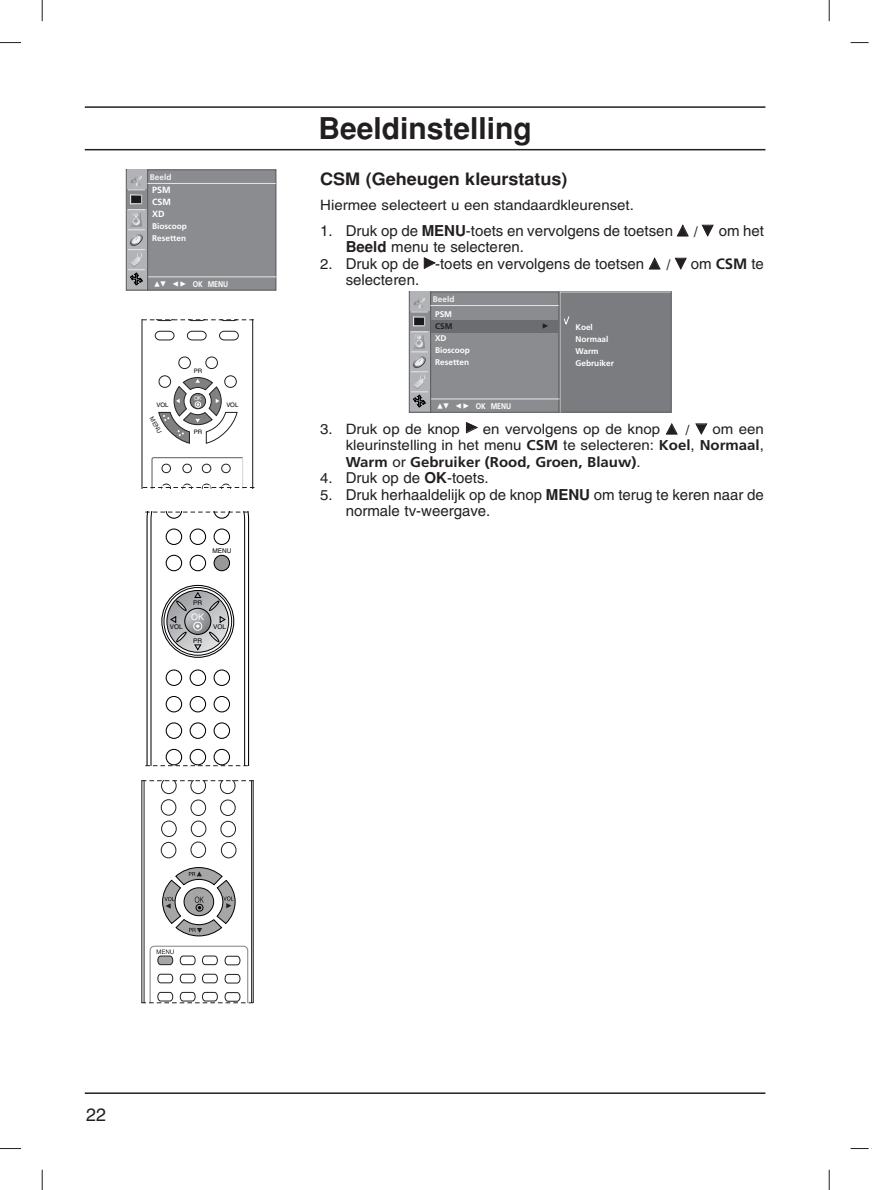
<style>
.page{position:relative;width:872px;height:1190px;background:#fff}
.page>*{position:absolute;margin:0;border:0;box-sizing:border-box;transform-origin:0 0}
.t1{font:700 30px "Helvetica";color:#231f20}
.t2{font:18px "Helvetica";color:#231f20}
.t3{font:700 17.1px "Helvetica";color:#231f20;scale:1.05 1}
.t4{font:15px/16.5px "Helvetica";color:#231f20}
.t5{font:14.25px/16.5px "Helvetica";color:#231f20;text-align:right;scale:1.05 1}
.t6{font:700 14.25px "Frutiger";color:#231f20;scale:1.05 1}
.t7{font:700 9px/12px "Frutiger";color:#fff;text-align:justify}
.t8{font:9px "Helvetica";color:#fff}
.t9{font:700 8.25px/12px "Frutiger";color:#fff}
.t10{font:700 8.25px "Frutiger";color:#fff;scale:.85 1}
.t11{font:700 8.25px "Frutiger";color:#f2f3f4}
.t12{font:700 8.25px "Frutiger";color:#231f20}
.t13{font:6.45px "Helvetica";color:#000}
.t14{font:6.15px "Helvetica";color:#000}
.t15{font:6.15px "Helvetica";color:#231f20}
.t16{font:6px "FZDING33";color:#231f20}
.t17{font:5.7px "Helvetica";color:#fff;scale:.94 1}
.s1{font-family:"FZDING33";font-weight:400;font-size:6px}
.s2{font-weight:700}
.s3{font-family:"FZDING33";font-size:12px}
.s4{font-size:14.25px}
.s5{font-family:"Frutiger";font-weight:700}
.s6{font-family:"FZDING33";font-size:11.4px}
.s7{font-family:"Helvetica";font-weight:400}
</style>
<div class="page">
<div style="left:126px;top:169px;width:22px;height:122px;border:1px solid #57585a"></div>
<div style="left:127px;top:169px;width:20px;height:20px;background:#b2b3b7"></div>
<div style="left:127px;top:189px;width:20px;height:20px;background:#8a8c8f"></div>
<div style="left:127px;top:209px;width:20px;height:20px;background:#b2b3b7"></div>
<div style="left:127px;top:229px;width:20px;height:20px;background:#b2b3b7"></div>
<div style="left:127px;top:249px;width:20px;height:20px;background:#b2b3b7"></div>
<div style="left:127px;top:269px;width:20px;height:20px;background:#b2b3b7"></div>
<svg style="left:128px;top:176px;width:17px;height:109px"></svg>
<div style="left:148px;top:170px;width:127px;height:120px;background:#8a8c8f"></div>
<div style="left:147px;top:169px;width:129px;height:122px;border:1px solid #57585a"></div>
<hr style="left:147px;top:183px;width:129px;height:1px;background:#e6e7e9">
<hr style="left:148px;top:276px;width:128px;height:1px;background:#e6e7e9">
<div style="left:409px;top:291px;width:22px;height:122px;border:1px solid #57585a"></div>
<div style="left:410px;top:291px;width:20px;height:20px;background:#b2b3b7"></div>
<div style="left:410px;top:311px;width:20px;height:20px;background:#8a8c8f"></div>
<div style="left:410px;top:331px;width:20px;height:20px;background:#b2b3b7"></div>
<div style="left:410px;top:351px;width:20px;height:20px;background:#b2b3b7"></div>
<div style="left:410px;top:371px;width:20px;height:20px;background:#b2b3b7"></div>
<div style="left:410px;top:391px;width:20px;height:20px;background:#b2b3b7"></div>
<svg style="left:411px;top:298px;width:17px;height:109px"></svg>
<div style="left:559px;top:292px;width:111px;height:120px;background:#7a7c7f"></div>
<div style="left:558px;top:291px;width:113px;height:122px;border:1px solid #57585a"></div>
<hr style="left:559px;top:291px;width:111px;height:1px;background:#d1d2d4">
<hr style="left:559px;top:292px;width:1px;height:121px;background:#d1d2d4">
<div style="left:431px;top:292px;width:127px;height:120px;background:#8a8c8f"></div>
<div style="left:430px;top:291px;width:129px;height:122px;border:1px solid #57585a"></div>
<hr style="left:430px;top:305px;width:128px;height:1px;background:#e6e7e9">
<hr style="left:431px;top:398px;width:128px;height:1px;background:#e6e7e9">
<div style="left:431px;top:320px;width:127px;height:13px;background:#6c6d70"></div>
<svg style="left:563px;top:316px;width:7px;height:9px"></svg>
<svg style="left:42px;top:0;width:1px;height:21px"></svg>
<svg style="left:828px;top:0;width:1px;height:21px"></svg>
<svg style="left:42px;top:1169px;width:1px;height:20px"></svg>
<svg style="left:828px;top:1169px;width:1px;height:20px"></svg>
<svg style="left:0;top:42px;width:21px;height:1px"></svg>
<svg style="left:0;top:1148px;width:21px;height:1px"></svg>
<svg style="left:850px;top:42px;width:18px;height:1px"></svg>
<svg style="left:850px;top:1148px;width:22px;height:1px"></svg>
<hr style="left:85px;top:106px;width:680px;height:2px;background:#231f20">
<hr style="left:85px;top:1092px;width:680px;height:2px;background:#231f20">
<hr style="left:85px;top:149px;width:680px;height:1px;background:#231f20">
<svg style="left:141px;top:319px;width:113px;height:170px"></svg>
<svg style="left:141px;top:780px;width:113px;height:223px"></svg>
<svg style="left:145px;top:512px;width:104px;height:254px"></svg>
<p class="t11" style="left:150px;top:173px;width:23px">Beeld</p>
<p class="t7" style="left:152px;top:184px;width:20px">PSM CSM XD</p>
<p class="t9" style="left:152px;top:221px;width:36px">Bioscoop<br>Resetten</p>
<p class="t10" style="left:154px;top:281px;width:89px"><span class="s1">DE F G</span> OK MENU</p>
<p class="t14" style="left:194px;top:368px;width:10px">PR</p>
<p class="t17" style="left:194px;top:396px;width:9px">OK</p>
<p class="t14" style="left:156px;top:402px;width:14px">VOL</p>
<p class="t14" style="left:226px;top:402px;width:14px">VOL</p>
<p class="t15" style="left:153px;top:416px;width:20px;rotate:61deg">MENU</p>
<p class="t14" style="left:194px;top:429px;width:10px">PR</p>
<p class="t13" style="left:212px;top:548px;width:21px">MENU</p>
<p class="t13" style="left:170px;top:624px;width:14px">VOL</p>
<p class="t13" style="left:193px;top:600px;width:10px">PR</p>
<p class="t13" style="left:193px;top:638px;width:10px">PR</p>
<p class="t8" style="left:191px;top:613px;width:14px">OK</p>
<p class="t13" style="left:213px;top:624px;width:14px">VOL</p>
<h1 class="t1" style="left:318px;top:118px;width:215px">Beeldinstelling</h1>
<p class="t3" style="left:320px;top:172px;width:237px">CSM (Geheugen kleurstatus)</p>
<p class="t5" style="left:320px;top:198px;width:300px">Hiermee selecteert u een standaardkleurenset.</p>
<p class="t4" style="left:346px;top:223px;width:419px;text-indent:-26px">1. Druk op de <span class="s2">MENU</span>-toets en vervolgens de toetsen <span class="s3">D</span> <span class="s2">/</span> <span class="s3">E</span> om het<br><span class="s2">Beeld</span> menu te selecteren.</p>
<p class="t4" style="left:346px;top:256px;width:419px;text-indent:-26px"><span class="s4">2.</span> Druk op de <span class="s3">G</span>-toets en vervolgens de toetsen <span class="s3">D</span> <span class="s2">/</span> <span class="s3">E</span> om <span class="s5">CSM</span> te selecteren.</p>
<p class="t11" style="left:433px;top:295px;width:23px">Beeld</p>
<p class="t9" style="left:435px;top:309px;width:18px">PSM</p>
<p class="t12" style="left:435px;top:323px;width:19px">CSM</p>
<p class="t16" style="left:542px;top:323px;width:7px">G</p>
<p class="t9" style="left:435px;top:333px;width:36px">XD<br>Bioscoop<br>Resetten</p>
<p class="t9" style="left:575px;top:322px;width:40px">Koel<br>Normaal<br>Warm<br>Gebruiker</p>
<p class="t10" style="left:437px;top:403px;width:89px"><span class="s1">DE F G</span> OK MENU</p>
<p class="t5" style="left:320px;top:422px;width:424px">3. Druk op de knop <span class="s6">G</span> en vervolgens op de knop <span class="s6">D</span> <span class="s2">/</span> <span class="s6">E</span> om een kleurinstelling in het menu <span class="s5">CSM</span> te selecteren: <span class="s5">Koel</span>, <span class="s5">Normaal</span>,</p>
<p class="t6" style="left:346px;top:456px;width:282px">Warm <span class="s7">or</span> Gebruiker (Rood, Groen, Blauw)<span class="s7">.</span></p>
<p class="t4" style="left:320px;top:471px;width:170px"><span class="s4">4.</span> Druk op de <span class="s2">OK</span>-toets.</p>
<p class="t4" style="left:346px;top:487px;width:419px;text-indent:-26px"><span class="s4">5.</span> Druk herhaaldelijk op de knop <span class="s2">MENU</span> om terug te keren naar de normale tv-weergave.</p>
<p class="t2" style="left:86px;top:1107px;width:22px">22</p>
</div>
